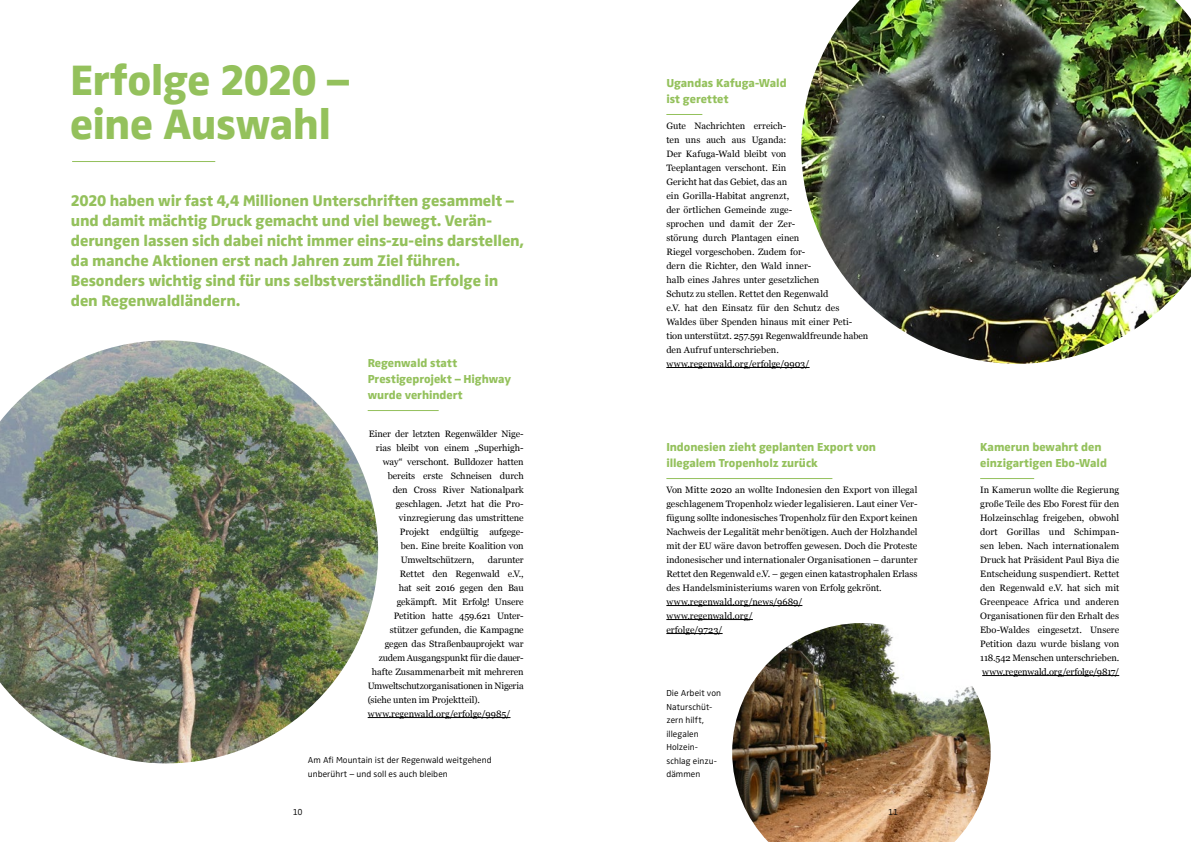
<style>
.page{position:relative;width:1191px;height:842px;background:#fff}
.page>*{position:absolute;margin:0;border:0;box-sizing:border-box;transform-origin:0 0}
.t1{font:800 44px/44px "Zwo Pro";letter-spacing:-.015em;color:#94c15c}
.t2{font:800 16px/20px "Zwo Pro";letter-spacing:-.005em;color:#94c15c}
.t3{font:800 12px/16px "Zwo Pro";color:#94c15c}
.t4{font:9.2px/14px "Georgia";color:#000}
.t5{font:9.2px "Georgia";letter-spacing:-.02em;color:#000}
.t6{font:300 9px/13.5px "Zwo";letter-spacing:.005em;color:#000}
</style>
<div class="page">
<hr style="left:368px;top:410px;width:71px;height:1px;background:#94c15c">
<hr style="left:368px;top:717px;width:142px;height:1px;background:#000">
<hr style="left:666px;top:114px;width:36px;height:1px;background:#94c15c">
<hr style="left:666px;top:367px;width:143px;height:1px;background:#000">
<hr style="left:980px;top:478px;width:54px;height:1px;background:#94c15c">
<hr style="left:982px;top:675px;width:137px;height:1px;background:#000">
<hr style="left:666px;top:478px;width:166px;height:1px;background:#94c15c">
<hr style="left:666px;top:605px;width:136px;height:1px;background:#000">
<hr style="left:666px;top:619px;width:87px;height:1px;background:#000">
<hr style="left:666px;top:633px;width:56px;height:1px;background:#000">
<hr style="left:72px;top:161px;width:143px;height:1px;background:#94c15c">
<img style="left:0;top:340px;width:378px;height:423px">
<img style="left:732px;top:623px;width:258px;height:219px">
<img style="left:801px;top:0;width:390px;height:364px">
<h1 class="t1" style="left:70px;top:55px;width:281px">Erfolge 2020 – eine Auswahl</h1>
<p class="t2" style="left:71px;top:190px;width:454px">2020 haben wir fast 4,4 Millionen Unterschriften gesammelt – und damit mächtig Druck gemacht und viel bewegt. Verän&shy;derungen lassen sich dabei nicht immer eins-zu-eins darstellen, da manche Aktionen erst nach Jahren zum Ziel führen.<br>Besonders wichtig sind für uns selbstverständlich Erfolge in den Regenwaldländern.</p>
<h3 class="t3" style="left:368px;top:354px;width:145px">Regenwald statt<br>Prestigeprojekt – Highway wurde verhindert</h3>
<p class="t4" style="left:369px;top:426px;width:157px">Einer der letzten Regenwälder Nige-</p>
<p class="t4" style="left:376px;top:440px;width:149px">rias bleibt von einem „Superhigh-</p>
<p class="t4" style="left:383px;top:454px;width:142px">way“ verschont. Bulldozer hatten</p>
<p class="t4" style="left:388px;top:468px;width:137px">bereits erste Schneisen durch</p>
<p class="t4" style="left:393px;top:482px;width:132px">den Cross River Nationalpark</p>
<p class="t4" style="left:396px;top:496px;width:130px">geschlagen. Jetzt hat die Pro-</p>
<p class="t4" style="left:399px;top:510px;width:126px">vinzregierung das umstrittene</p>
<p class="t4" style="left:400px;top:524px;width:125px">Projekt endgültig aufgege-</p>
<p class="t4" style="left:401px;top:538px;width:124px">ben. Eine breite Koalition von</p>
<p class="t4" style="left:401px;top:552px;width:75px">Umweltschützern,</p>
<p class="t4" style="left:488px;top:552px;width:38px">darunter</p>
<p class="t4" style="left:400px;top:566px;width:125px">Rettet den Regenwald e.V.,</p>
<p class="t4" style="left:399px;top:580px;width:126px">hat seit 2016 gegen den Bau</p>
<p class="t4" style="left:397px;top:594px;width:128px">gekämpft. Mit Erfolg! Unsere</p>
<p class="t4" style="left:394px;top:608px;width:131px">Petition hatte 459.621 Unter-</p>
<p class="t4" style="left:390px;top:622px;width:135px">stützer gefunden, die Kampagne</p>
<p class="t4" style="left:385px;top:636px;width:140px">gegen das Straßenbauprojekt war</p>
<p class="t5" style="left:379px;top:651px;width:147px">zudem Ausgangspunkt für die dauer-</p>
<p class="t4" style="left:372px;top:664px;width:153px">hafte Zusammenarbeit mit mehreren</p>
<p class="t5" style="left:368px;top:679px;width:157px">Umweltschutzorganisationen in Nigeria</p>
<p class="t4" style="left:368px;top:692px;width:114px">(siehe unten im Projektteil).</p>
<p class="t4" style="left:368px;top:706px;width:144px">www.regenwald.org/erfolge/9985/</p>
<p class="t6" style="left:308px;top:753px;width:185px">Am Afi Mountain ist der Regenwald weitgehend unberührt – und soll es auch bleiben</p>
<h3 class="t3" style="left:666px;top:74px;width:122px">Ugandas Kafuga-Wald ist gerettet</h3>
<p class="t4" style="left:666px;top:118px;width:203px">Gute Nachrichten erreich-<br>ten uns auch aus Uganda:<br>Der Kafuga-Wald bleibt von<br>Teeplantagen verschont. Ein<br>Gericht hat das Gebiet, das an<br>ein Gorilla-Habitat angrenzt,<br>der örtlichen Gemeinde zuge-<br>sprochen und damit der Zer-<br>störung durch Plantagen einen<br>Riegel vorgeschoben. Zudem for-<br>dern die Richter, den Wald inner-<br>halb eines Jahres unter gesetzlichen<br>Schutz zu stellen. Rettet den Regenwald<br>e.V. hat den Einsatz für den Schutz des Waldes über Spenden hinaus mit einer Peti&shy;tion unterstützt. 257.591 Regenwaldfreunde haben den Aufruf unterschrieben. www.regenwald.org/erfolge/9903/</p>
<h3 class="t3" style="left:666px;top:438px;width:211px">Indonesien zieht geplanten Export von illegalem Tropenholz zurück</h3>
<p class="t4" style="left:666px;top:482px;width:252px">Von Mitte 2020 an wollte Indonesien den Export von illegal geschlagenem Tropenholz wieder legalisieren. Laut einer Ver&shy;fügung sollte indonesisches Tropenholz für den Export keinen Nachweis der Legalität mehr benötigen. Auch der Holzhandel mit der EU wäre davon betroffen gewesen. Doch die Proteste indonesischer und internationaler Organisationen – darunter Rettet den Regenwald e.V. – gegen einen katastrophalen Erlass des Handelsministeriums waren von Erfolg gekrönt. www.regenwald.org/news/9689/<br>www.regenwald.org/<br>erfolge/9723/</p>
<p class="t6" style="left:666px;top:686px;width:56px">Die Arbeit von<br>Naturschüt&shy;zern hilft, illegalen<br>Holzein&shy;schlag einzu&shy;dämmen</p>
<p class="t6" style="left:293px;top:805px;width:12px">10</p>
<p class="t6" style="left:888px;top:805px;width:12px">11</p>
<h3 class="t3" style="left:980px;top:438px;width:128px">Kamerun bewahrt den einzigartigen Ebo-Wald</h3>
<p class="t4" style="left:980px;top:482px;width:141px;text-align:justify">In Kamerun wollte die Regierung große Teile des Ebo Forest für den Holzeinschlag freigeben, obwohl dort Gorillas und Schimpan&shy;sen leben. Nach internationalem Druck hat Präsident Paul Biya die Entscheidung suspendiert. Rettet den Regenwald e.V. hat sich mit Greenpeace Africa und anderen Organisationen für den Erhalt des Ebo-Waldes eingesetzt. Unsere Petition dazu wurde bislang von 118.542 Menschen unterschrieben. www.regenwald.org/erfolge/9817/</p>
</div>
